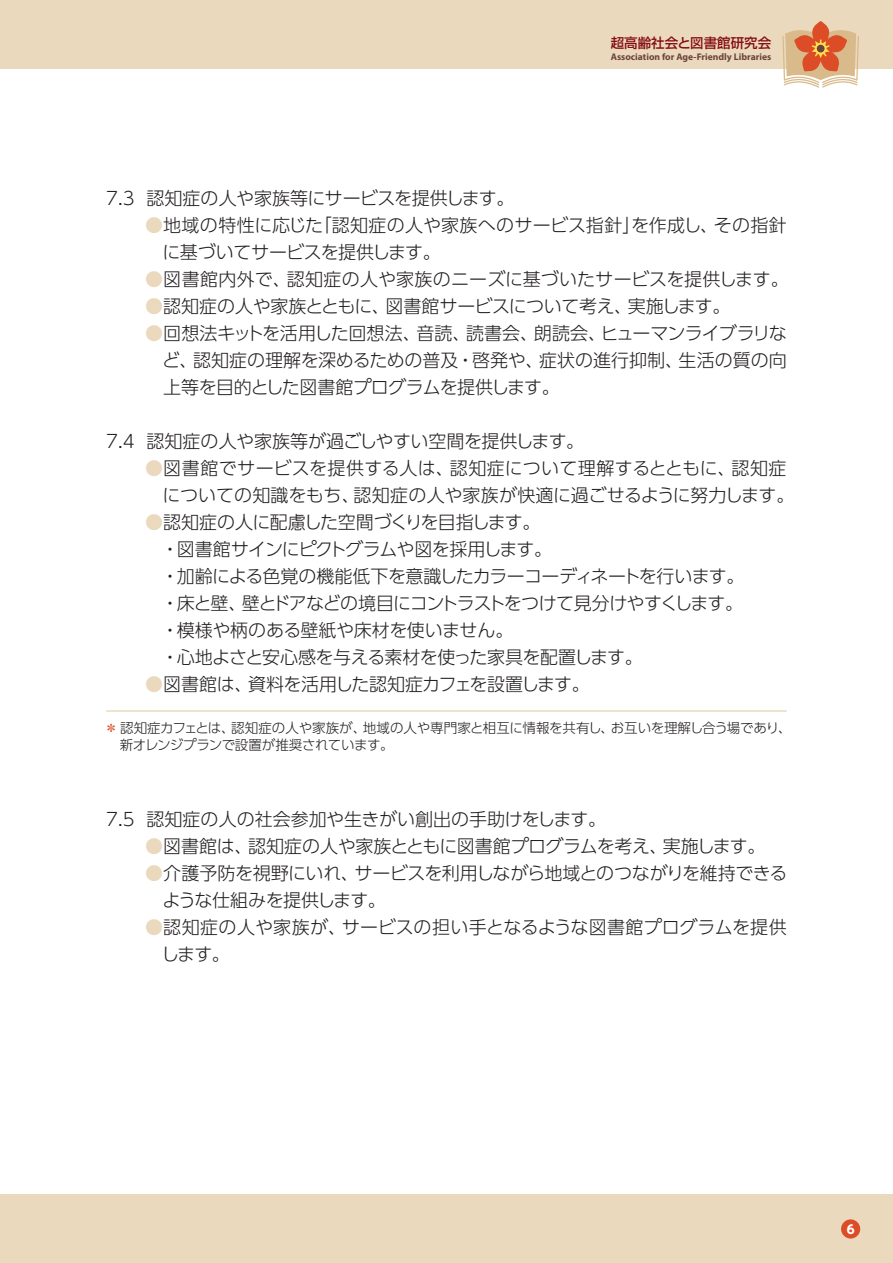
<style>
.page{position:relative;width:893px;height:1263px;background:#fff}
.page>*{position:absolute;margin:0;border:0;box-sizing:border-box;transform-origin:0 0}
.t1{font:300 18px/27px "UD Shin Go Pr 6";letter-spacing:-.02em;color:#231f20}
.t2{font:300 18px/27px "UD Shin Go Pr 6";letter-spacing:.005em;color:#231f20}
.t3{font:300 18px/27px "UD Shin Go Pr 6";color:#231f20}
.t4{font:300 18px "UD Shin Go Pr 6";letter-spacing:.01em;color:#231f20}
.t5{font:300 13.5px/17.2px "UD Shin Go Pr 6";letter-spacing:-.02em;color:#231f20}
.t6{font:500 13.5px "Shin Go Pr 6 N";color:#850e11}
.t7{font:700 12px "UD Shin Go Pr 6 N";color:#fff}
.t8{font:700 9.6px "Myriad Pro";color:#6b433c}
.s1{color:#ebd9be}
.s2{color:#dc4c27}
</style>
<div class="page">
<div style="left:0;top:0;width:893px;height:68px;background:#ebd9be"></div>
<div style="left:0;top:1195px;width:893px;height:68px;background:#ebd9be"></div>
<div style="left:841px;top:1219px;width:19px;height:19px;background:#dc4c27;border-radius:50%"></div>
<svg style="left:782px;top:21px;width:77px;height:67px"></svg>
<div style="left:817px;top:45px;width:8px;height:7px;background:#6b433c;border-radius:50%"></div>
<hr style="left:106px;top:710px;width:681px;height:2px;background:#ebd9be">
<p class="t6" style="left:611px;top:32px;width:162px">超高齢社会と図書館研究会</p>
<p class="t8" style="left:611px;top:50px;width:162px">Association for Age-Friendly Libraries</p>
<p class="t1" style="left:106px;top:184px;width:410px">7.3 認知症の人や家族等にサービスを提供します。</p>
<p class="t3" style="left:163px;top:211px;width:626px;text-indent:-17px"><span class="s1">●</span>地域の特性に応じた「認知症の人や家族へのサービス指針」を作成し、その指針に基づいてサービスを提供します。</p>
<p class="t4" style="left:145px;top:265px;width:645px"><span class="s1">●</span>図書館内外で、認知症の人や家族のニーズに基づいたサービスを提供します。</p>
<p class="t1" style="left:145px;top:292px;width:587px"><span class="s1">●</span>認知症の人や家族とともに、図書館サービスについて考え、実施します。</p>
<p class="t1" style="left:162px;top:319px;width:626px;text-align:justify;text-indent:-17px"><span class="s1">●</span>回想法キットを活用した回想法、音読、読書会、朗読会、ヒューマンライブラリなど、認知症の理解を深めるための普及・啓発や、症状の進行抑制、生活の質の向上等を目的とした図書館プログラムを提供します。</p>
<p class="t1" style="left:106px;top:427px;width:479px">7.4 認知症の人や家族等が過ごしやすい空間を提供します。</p>
<p class="t2" style="left:163px;top:454px;width:633px;text-indent:-17px"><span class="s1">●</span>図書館でサービスを提供する人は、認知症について理解するとともに、認知症についての知識をもち、認知症の人や家族が快適に過ごせるように努力します。</p>
<p class="t1" style="left:145px;top:508px;width:601px"><span class="s1">●</span>認知症の人に配慮した空間づくりを目指します。<br>　・図書館サインにピクトグラムや図を採用します。<br>　・加齢による色覚の機能低下を意識したカラーコーディネートを行います。　・床と壁、壁とドアなどの境目にコントラストをつけて見分けやすくします。　・模様や柄のある壁紙や床材を使いません。<br>　・心地よさと安心感を与える素材を使った家具を配置します。</p>
<p class="t1" style="left:145px;top:670px;width:446px"><span class="s1">●</span>図書館は、資料を活用した認知症カフェを設置します。</p>
<p class="t5" style="left:120px;top:719px;width:673px;text-indent:-15px"><span class="s2">＊</span>認知症カフェとは、認知症の人や家族が、地域の人や専門家と相互に情報を共有し、お互いを理解し合う場であり、新オレンジプランで設置が推奨されています。</p>
<p class="t3" style="left:106px;top:805px;width:501px">7.5 認知症の人の社会参加や生きがい創出の手助けをします。</p>
<p class="t1" style="left:145px;top:832px;width:622px"><span class="s1">●</span>図書館は、認知症の人や家族とともに図書館プログラムを考え、実施します。</p>
<p class="t1" style="left:163px;top:859px;width:626px;text-indent:-17px"><span class="s1">●</span>介護予防を視野にいれ、サービスを利用しながら地域とのつながりを維持できるような仕組みを提供します。</p>
<p class="t2" style="left:161px;top:913px;width:627px;text-indent:-16px"><span class="s1">●</span>認知症の人や家族が、サービスの担い手となるような図書館プログラムを提供します。</p>
<p class="t7" style="left:847px;top:1219px;width:9px">6</p>
</div>
